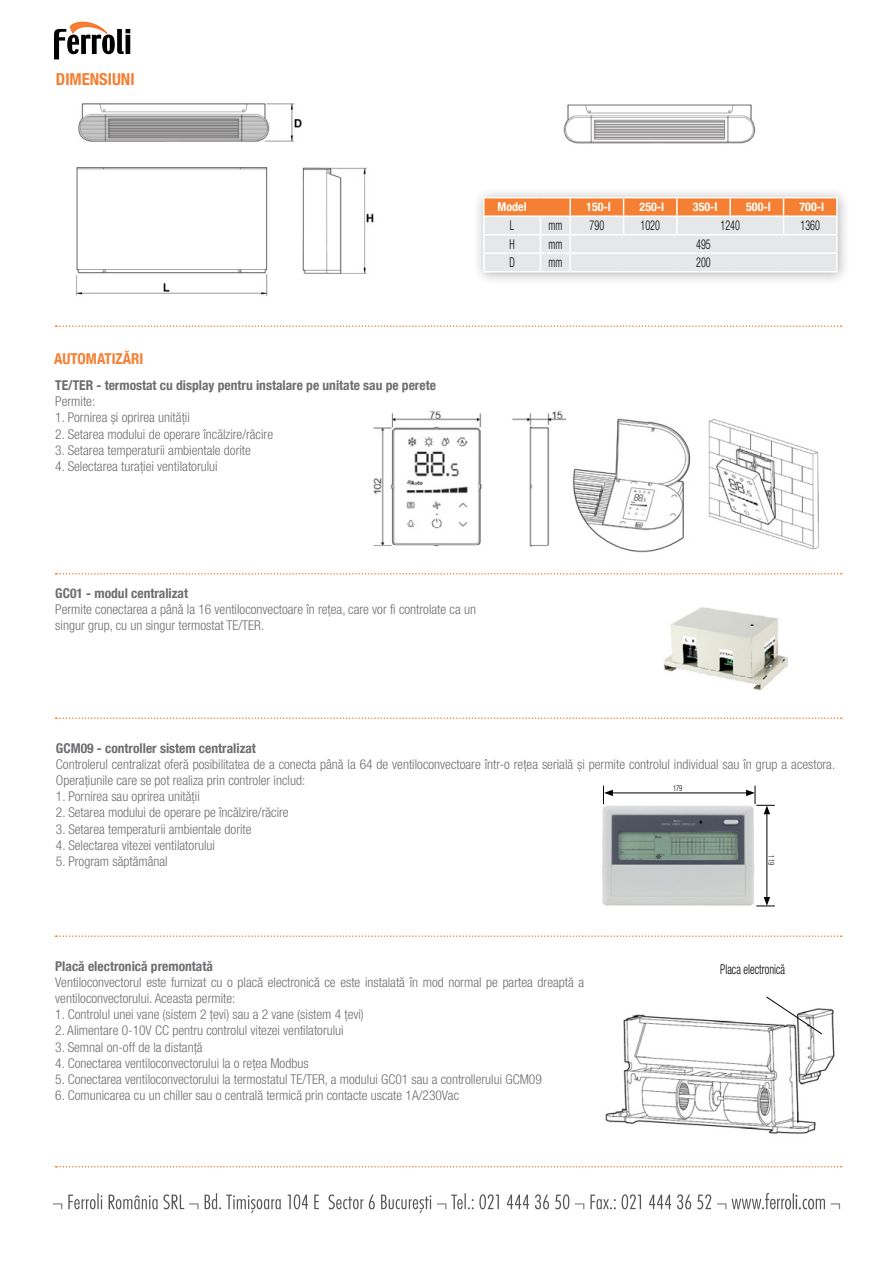
<style>
.page{position:relative;width:893px;height:1263px;background:#fff}
.page>*{position:absolute;margin:0;border:0;box-sizing:border-box;transform-origin:0 0}
.t1{font:700 condensed 16.5px "Helvetica Neue LT Com";color:#f57f32}
.t2{font:700 condensed 15px "Helvetica Neue LT Com";color:#f57f32}
.t3{font:300 condensed 13.5px/16.2px "Helvetica Neue LT Com";color:#6d6e71}
.t4{font:700 condensed 13.5px "Helvetica Neue LT Com";color:#6d6e71}
.t5{font:300 condensed 13.5px "Helvetica Neue LT Com";color:#000;scale:.75 1}
.t6{font:300 condensed 13.5px "Helvetica Neue LT Com";color:#000;scale:.8 1}
.t7{font:700 condensed 12px "Helvetica Neue LT Com";color:#fff}
.t8{font:300 condensed 8.1px "Helvetica Neue LT Com";color:#000;scale:.8 1}
</style>
<div class="page">
<img style="left:572px;top:418px;width:119px;height:135px">
<img style="left:708px;top:419px;width:111px;height:131px">
<img style="left:373px;top:411px;width:194px;height:136px">
<img style="left:605px;top:1008px;width:230px;height:126px">
<svg style="left:766px;top:996px;width:56px;height:38px"></svg>
<hr style="left:610px;top:793px;width:138px;height:1px;background:#000">
<svg style="left:603px;top:786px;width:10px;height:18px"></svg>
<hr style="left:767px;top:812px;width:1px;height:87px;background:#000">
<svg style="left:746px;top:786px;width:29px;height:28px"></svg>
<svg style="left:756px;top:897px;width:19px;height:10px"></svg>
<img style="left:602px;top:805px;width:152px;height:101px">
<img style="left:663px;top:607px;width:125px;height:84px">
<svg style="left:56px;top:573px;width:786px;height:1px"></svg>
<svg style="left:56px;top:325px;width:786px;height:2px"></svg>
<svg style="left:56px;top:717px;width:786px;height:2px"></svg>
<svg style="left:56px;top:935px;width:786px;height:2px"></svg>
<svg style="left:56px;top:1166px;width:786px;height:1px"></svg>
<svg style="left:54px;top:21px;width:76px;height:38px"></svg>
<svg style="left:53px;top:1193px;width:787px;height:20px"></svg>
<img style="left:76px;top:103px;width:298px;height:193px">
<img style="left:563px;top:104px;width:193px;height:40px">
<div style="left:473px;top:186px;width:378px;height:100px;background:#000;opacity:.3"></div>
<hr style="left:483px;top:197px;width:57px;height:1px;background:#fff">
<hr style="left:540px;top:197px;width:30px;height:1px;background:#fff">
<hr style="left:570px;top:197px;width:54px;height:1px;background:#fff">
<hr style="left:624px;top:197px;width:53px;height:1px;background:#fff">
<hr style="left:677px;top:197px;width:53px;height:1px;background:#fff">
<hr style="left:730px;top:197px;width:53px;height:1px;background:#fff">
<hr style="left:783px;top:197px;width:55px;height:1px;background:#fff">
<svg style="left:483px;top:198px;width:355px;height:73px;background:#ebd1c0"></svg>
<hr style="left:483px;top:271px;width:57px;height:1px;background:#fff">
<hr style="left:540px;top:271px;width:30px;height:1px;background:#fff">
<hr style="left:570px;top:271px;width:54px;height:1px;background:#fff">
<hr style="left:624px;top:271px;width:53px;height:1px;background:#fff">
<hr style="left:677px;top:271px;width:53px;height:1px;background:#fff">
<hr style="left:730px;top:271px;width:53px;height:1px;background:#fff">
<hr style="left:783px;top:271px;width:55px;height:1px;background:#fff">
<p class="t1" style="left:56px;top:69px;width:80px">DIMENSIUNI</p>
<p class="t2" style="left:54px;top:349px;width:91px">AUTOMATIZĂRI</p>
<p class="t4" style="left:55px;top:377px;width:382px">TE/TER - termostat cu display pentru instalare pe unitate sau pe perete</p>
<p class="t3" style="left:55px;top:393px;width:41px">Permite:</p>
<p class="t3" style="left:55px;top:409px;width:136px">1. Pornirea și oprirea unității</p>
<p class="t3" style="left:55px;top:426px;width:219px">2. Setarea modului de operare încălzire/răcire</p>
<p class="t3" style="left:55px;top:442px;width:197px">3. Setarea temperaturii ambientale dorite</p>
<p class="t3" style="left:55px;top:458px;width:164px">4. Selectarea turației ventilatorului</p>
<p class="t7" style="left:498px;top:200px;width:31px">Model</p>
<p class="t7" style="left:586px;top:200px;width:26px">150-I</p>
<p class="t7" style="left:640px;top:200px;width:26px">250-I</p>
<p class="t7" style="left:693px;top:200px;width:26px">350-I</p>
<p class="t7" style="left:746px;top:200px;width:26px">500-I</p>
<p class="t7" style="left:799px;top:200px;width:26px">700-I</p>
<p class="t5" style="left:510px;top:218px;width:7px">L</p>
<p class="t5" style="left:548px;top:218px;width:20px">mm</p>
<p class="t5" style="left:590px;top:218px;width:21px">790</p>
<p class="t5" style="left:640px;top:218px;width:27px">1020</p>
<p class="t5" style="left:720px;top:218px;width:27px">1240</p>
<p class="t5" style="left:800px;top:218px;width:27px">1360</p>
<p class="t5" style="left:509px;top:236px;width:9px">H</p>
<p class="t5" style="left:548px;top:236px;width:20px">mm</p>
<p class="t5" style="left:696px;top:236px;width:21px">495</p>
<p class="t5" style="left:509px;top:255px;width:9px">D</p>
<p class="t5" style="left:548px;top:255px;width:20px">mm</p>
<p class="t5" style="left:696px;top:255px;width:21px">200</p>
<p class="t4" style="left:55px;top:585px;width:134px">GC01 - modul centralizat</p>
<p class="t3" style="left:55px;top:601px;width:422px">Permite conectarea a până la 16 ventiloconvectoare în rețea, care vor fi controlate ca un singur grup, cu un singur termostat TE/TER.</p>
<p class="t4" style="left:56px;top:740px;width:202px">GCM09 - controller sistem centralizat</p>
<p class="t3" style="left:56px;top:756px;width:781px">Controlerul centralizat oferă posibilitatea de a conecta până la 64 de ventiloconvectoare într-o rețea serială și permite controlul individual sau în grup a acestora.<br>Operațiunile care se pot realiza prin controler includ:</p>
<p class="t3" style="left:56px;top:788px;width:145px">1. Pornirea sau oprirea unității</p>
<p class="t3" style="left:56px;top:804px;width:234px">2. Setarea modului de operare pe încălzire/răcire</p>
<p class="t3" style="left:56px;top:821px;width:197px">3. Setarea temperaturii ambientale dorite</p>
<p class="t3" style="left:56px;top:837px;width:161px">4. Selectarea vitezei ventilatorului</p>
<p class="t3" style="left:56px;top:853px;width:113px">5. Program săptămânal</p>
<p class="t8" style="left:673px;top:784px;width:13px">179</p>
<p class="t8" style="left:776px;top:855px;width:13px;rotate:90deg">119</p>
<p class="t4" style="left:55px;top:958px;width:159px">Placă electronică premontată</p>
<p class="t3" style="left:55px;top:974px;width:530px">Ventiloconvectorul este furnizat cu o placă electronică ce este instalată în mod normal pe partea dreaptă a ventiloconvectorului. Aceasta permite:</p>
<p class="t3" style="left:55px;top:1006px;width:310px">1. Controlul unei vane (sistem 2 țevi) sau a 2 vane (sistem 4 țevi)</p>
<p class="t3" style="left:55px;top:1022px;width:290px">2. Alimentare 0-10V CC pentru controlul vitezei ventilatorului</p>
<p class="t3" style="left:55px;top:1039px;width:149px">3. Semnal on-off de la distanță</p>
<p class="t3" style="left:55px;top:1055px;width:255px">4. Conectarea ventiloconvectorului la o rețea Modbus</p>
<p class="t3" style="left:55px;top:1071px;width:488px">5. Conectarea ventiloconvectorului la termostatul TE/TER, a modului GC01 sau a controllerului GCM09</p>
<p class="t3" style="left:55px;top:1087px;width:405px">6. Comunicarea cu un chiller sau o centrală termică prin contacte uscate 1A/230Vac</p>
<p class="t6" style="left:720px;top:961px;width:83px">Placa electronică</p>
</div>
